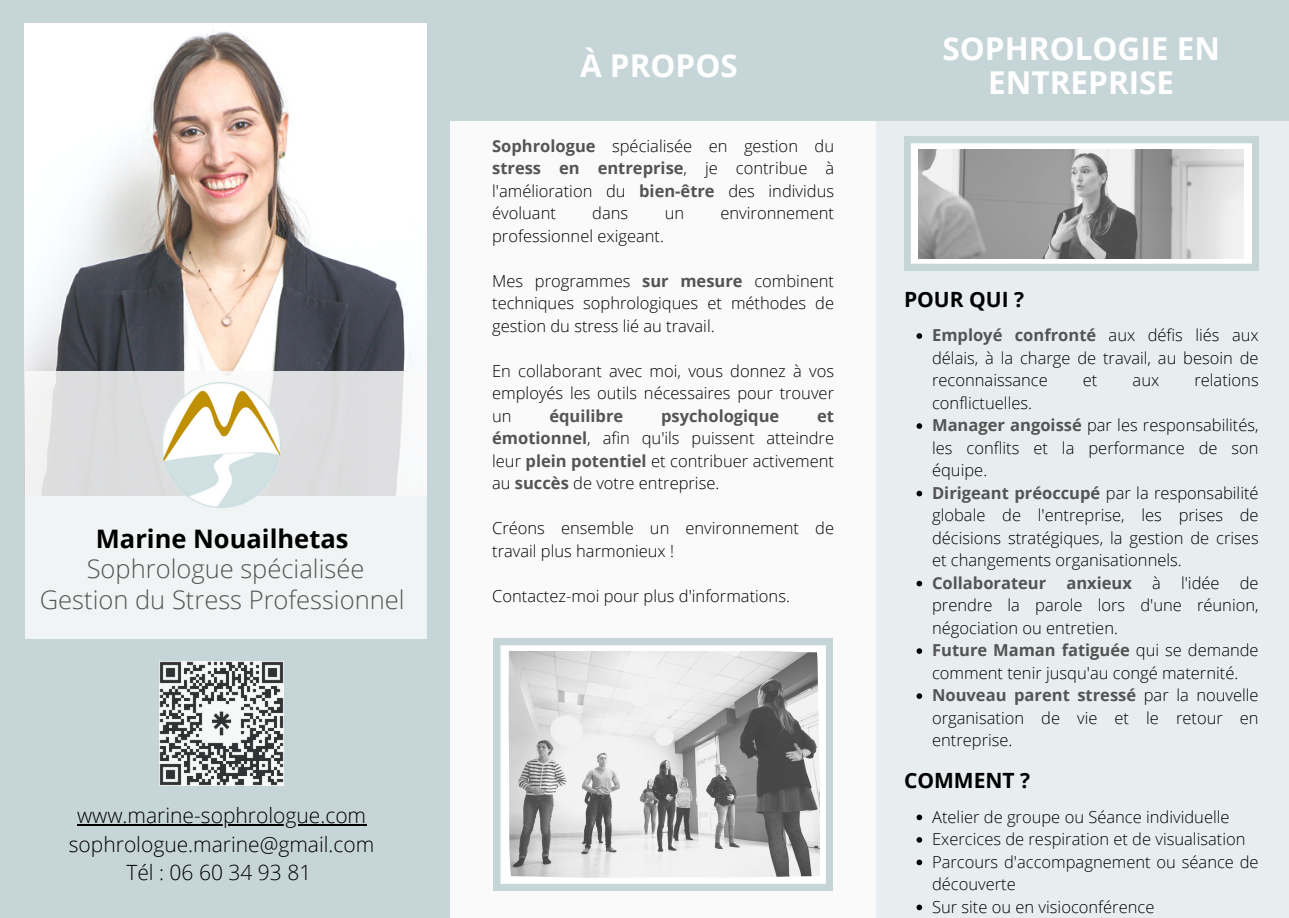
<style>
.page{position:relative;width:1289px;height:918px;background:#fff}
.page>*{position:absolute;margin:0;border:0;box-sizing:border-box;transform-origin:0 0}
.t1{font:700 31.5px/33.8px "Open Sans";color:#fff;text-align:center}
.t2{font:300 25.5px "Open Sans";color:#545454}
.t3{font:700 25.5px "Open Sans";color:#000}
.t4{font:300 21px "Open Sans";color:#000}
.t5{font:700 21px "Open Sans";color:#000}
.t6{font:300 16.5px/22.5px "Open Sans";color:#000;text-align:justify}
.t7{font:700 16.5px "Open Sans";color:#545454}
.s1{font-weight:700;color:#545454}
</style>
<div class="page">
<div style="left:0;top:0;width:1288px;height:918px;background:#c5d5d8"></div>
<div style="left:450px;top:0;width:425px;height:918px;background:#fafafa"></div>
<div style="left:875px;top:0;width:413px;height:918px;background:#e8eeef"></div>
<svg style="left:493px;top:639px;width:339px;height:252px"></svg>
<img style="left:508px;top:651px;width:311px;height:227px">
<img style="left:25px;top:24px;width:401px;height:347px">
<img style="left:160px;top:662px;width:124px;height:123px">
<svg style="left:25px;top:371px;width:401px;height:268px;background:#ebeded"></svg>
<img style="left:156px;top:379px;width:131px;height:132px">
<div style="left:450px;top:0;width:838px;height:121px;background:#c5d5d8"></div>
<svg style="left:904px;top:137px;width:354px;height:133px;background:#e0e8ea"></svg>
<img style="left:918px;top:149px;width:325px;height:110px">
<hr style="left:77px;top:824px;width:289px;height:1px;background:#000">
<svg style="left:916px;top:333px;width:6px;height:6px"></svg>
<svg style="left:916px;top:423px;width:6px;height:6px"></svg>
<svg style="left:916px;top:491px;width:6px;height:5px"></svg>
<svg style="left:916px;top:581px;width:6px;height:5px"></svg>
<svg style="left:916px;top:648px;width:6px;height:6px"></svg>
<svg style="left:916px;top:693px;width:6px;height:6px"></svg>
<svg style="left:916px;top:815px;width:6px;height:5px"></svg>
<svg style="left:916px;top:837px;width:6px;height:6px"></svg>
<svg style="left:916px;top:860px;width:6px;height:5px"></svg>
<svg style="left:916px;top:905px;width:6px;height:5px"></svg>
<p class="t3" style="left:96px;top:521px;width:254px">Marine Nouailhetas</p>
<p class="t2" style="left:87px;top:551px;width:279px">Sophrologue spécialisée</p>
<p class="t2" style="left:40px;top:581px;width:366px">Gestion du Stress Professionnel</p>
<p class="t4" style="left:77px;top:801px;width:290px">www.marine-sophrologue.com</p>
<p class="t4" style="left:69px;top:829px;width:307px">sophrologue.marine@gmail.com</p>
<p class="t4" style="left:126px;top:857px;width:186px">Tél : 06 60 34 93 81</p>
<p class="t1" style="left:580px;top:48px;width:159px">À PROPOS</p>
<p class="t6" style="left:492px;top:134px;width:343px"><span class="s1">Sophrologue</span> spécialisée en gestion du <span class="s1">stress en entreprise</span>, je contribue à l'amélioration du <span class="s1">bien-être</span> des individus évoluant</p>
<p class="t6" style="left:592px;top:202px;width:37px">dans</p>
<p class="t6" style="left:664px;top:202px;width:21px">un</p>
<p class="t6" style="left:720px;top:202px;width:115px">environnement</p>
<p class="t6" style="left:492px;top:224px;width:173px">professionnel exigeant.</p>
<p class="t6" style="left:492px;top:269px;width:343px">Mes programmes <span class="s1">sur mesure</span> combinent techniques sophrologiques et méthodes de gestion du stress lié au travail.</p>
<p class="t6" style="left:492px;top:359px;width:343px">En collaborant avec moi, vous donnez à vos employés les outils nécessaires pour trouver un</p>
<p class="t7" style="left:549px;top:404px;width:75px">équilibre</p>
<p class="t7" style="left:661px;top:404px;width:120px">psychologique</p>
<p class="t6" style="left:492px;top:404px;width:343px;text-indent:325px"><span class="s1">et émotionnel</span>, afin qu'ils puissent atteindre leur <span class="s1">plein potentiel</span> et contribuer activement au <span class="s1">succès</span> de votre entreprise.</p>
<p class="t6" style="left:492px;top:517px;width:343px">Créons ensemble un environnement de travail plus harmonieux !</p>
<p class="t6" style="left:492px;top:584px;width:299px">Contactez-moi pour plus d'informations.</p>
<p class="t1" style="left:942px;top:31px;width:279px">SOPHROLOGIE EN<br>ENTREPRISE</p>
<p class="t5" style="left:903px;top:285px;width:122px">POUR QUI ?</p>
<p class="t6" style="left:931px;top:324px;width:328px"><span class="s1">Employé confronté</span> aux défis liés aux délais, à la charge de travail, au besoin de reconnaissance</p>
<p class="t6" style="left:1082px;top:369px;width:16px">et</p>
<p class="t6" style="left:1132px;top:369px;width:28px">aux</p>
<p class="t6" style="left:1194px;top:369px;width:66px">relations</p>
<p class="t6" style="left:931px;top:391px;width:101px">conflictuelles.</p>
<p class="t6" style="left:931px;top:414px;width:328px"><span class="s1">Manager angoissé</span> par les responsabilités, les conflits et la performance de son équipe.</p>
<p class="t6" style="left:931px;top:481px;width:328px"><span class="s1">Dirigeant préoccupé</span> par la responsabilité globale de l'entreprise, les prises de décisions stratégiques, la gestion de crises et changements organisationnels.</p>
<p class="t6" style="left:931px;top:571px;width:328px"><span class="s1">Collaborateur anxieux</span> à l'idée de prendre la parole lors d'une réunion, négociation ou entretien.</p>
<p class="t6" style="left:931px;top:639px;width:328px"><span class="s1">Future Maman fatiguée</span> qui se demande comment tenir jusqu'au congé maternité.</p>
<p class="t6" style="left:931px;top:684px;width:328px"><span class="s1">Nouveau parent stressé</span> par la nouvelle organisation de vie et le retour en entreprise.</p>
<p class="t5" style="left:903px;top:766px;width:128px">COMMENT ?</p>
<p class="t6" style="left:931px;top:805px;width:299px">Atelier de groupe ou Séance individuelle</p>
<p class="t6" style="left:931px;top:828px;width:315px">Exercices de respiration et de visualisation</p>
<p class="t6" style="left:931px;top:850px;width:328px">Parcours d'accompagnement ou séance de découverte</p>
<p class="t6" style="left:931px;top:895px;width:224px">Sur site ou en visioconférence</p>
</div>
